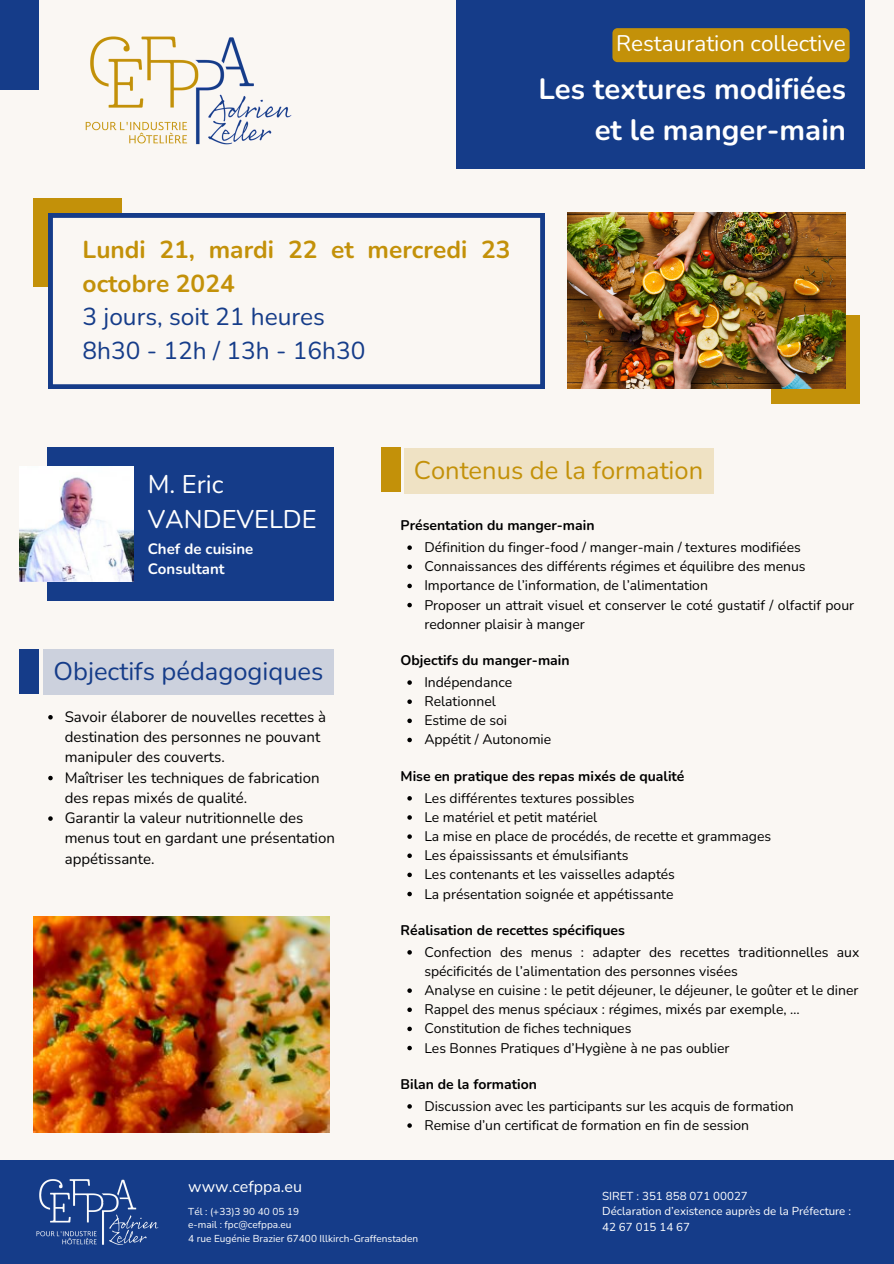
<style>
.page{position:relative;width:894px;height:1264px;background:#fff}
.page>*{position:absolute;margin:0;border:0;box-sizing:border-box;transform-origin:0 0}
.t1{font:700 29.25px/40.5px "Nunito";color:#fff;text-align:right}
.t2{font:25.5px "Nunito";color:#153c89}
.t3{font:25.5px "Nunito";color:#c39109}
.t4{font:25.5px/34.8px "Nunito";color:#fff}
.t5{font:700 24.45px/33.8px "Nunito";color:#c39109}
.t6{font:22.5px "Nunito";color:#fff}
.t7{font:16.05px "Nunito";color:#fff}
.t8{font:15px/20.2px "Nunito";color:#000}
.t9{font:700 15px/20.2px "Nunito";color:#fff}
.t10{font:13.95px/19.2px "Nunito";color:#000}
.t11{font:700 13.95px "Nunito";color:#000}
.t12{font:11.55px "Nunito";color:#fff}
.t13{font:10.05px "Nunito";color:#fff}
.s1{font-weight:400;color:#153c89}
</style>
<div class="page">
<div style="left:0;top:0;width:893px;height:1263px;background:#faf7f3"></div>
<img style="left:85px;top:36px;width:207px;height:109px">
<div style="left:0;top:0;width:39px;height:89px;background:#153c89"></div>
<div style="left:33px;top:199px;width:89px;height:88px;background:#c39109"></div>
<svg style="left:48px;top:213px;width:496px;height:176px"></svg>
<div style="left:771px;top:315px;width:88px;height:88px;background:#c39109"></div>
<img style="left:567px;top:212px;width:278px;height:177px">
<div style="left:47px;top:447px;width:287px;height:153px;background:#153c89"></div>
<div style="left:0;top:1160px;width:893px;height:103px;background:#153c89"></div>
<img style="left:36px;top:1179px;width:123px;height:66px">
<div style="left:380px;top:447px;width:20px;height:45px;background:#c39109"></div>
<div style="left:19px;top:649px;width:20px;height:45px;background:#153c89"></div>
<div style="left:456px;top:0;width:408px;height:168px;background:#153c89"></div>
<img style="left:19px;top:467px;width:114px;height:114px">
<img style="left:33px;top:916px;width:296px;height:215px">
<div style="left:612px;top:28px;width:237px;height:34px;background:#c39109;border-radius:5px"></div>
<div style="left:43px;top:649px;width:290px;height:45px;background:#ccd1dd"></div>
<div style="left:403px;top:448px;width:310px;height:45px;background:#efe2c4"></div>
<svg style="left:48px;top:715px;width:5px;height:4px"></svg>
<svg style="left:48px;top:775px;width:5px;height:5px"></svg>
<svg style="left:48px;top:816px;width:5px;height:4px"></svg>
<svg style="left:407px;top:545px;width:5px;height:5px"></svg>
<svg style="left:407px;top:564px;width:5px;height:5px"></svg>
<svg style="left:407px;top:583px;width:5px;height:5px"></svg>
<svg style="left:407px;top:603px;width:5px;height:4px"></svg>
<svg style="left:407px;top:796px;width:5px;height:4px"></svg>
<svg style="left:407px;top:815px;width:5px;height:4px"></svg>
<svg style="left:407px;top:834px;width:5px;height:4px"></svg>
<svg style="left:407px;top:853px;width:5px;height:5px"></svg>
<svg style="left:407px;top:872px;width:5px;height:5px"></svg>
<svg style="left:407px;top:891px;width:5px;height:5px"></svg>
<svg style="left:407px;top:1104px;width:5px;height:4px"></svg>
<svg style="left:407px;top:1123px;width:5px;height:4px"></svg>
<svg style="left:407px;top:680px;width:5px;height:4px"></svg>
<svg style="left:407px;top:699px;width:5px;height:5px"></svg>
<svg style="left:407px;top:718px;width:5px;height:5px"></svg>
<svg style="left:407px;top:737px;width:5px;height:5px"></svg>
<svg style="left:407px;top:950px;width:5px;height:4px"></svg>
<svg style="left:407px;top:988px;width:5px;height:4px"></svg>
<svg style="left:407px;top:1007px;width:5px;height:5px"></svg>
<svg style="left:407px;top:1026px;width:5px;height:5px"></svg>
<svg style="left:407px;top:1045px;width:5px;height:5px"></svg>
<h4 class="t6" style="left:616px;top:29px;width:231px">Restauration collective</h4>
<h2 class="t1" style="left:538px;top:69px;width:309px">Les textures modifiées et le manger-main</h2>
<p class="t5" style="left:83px;top:233px;width:429px">Lundi 21, mardi 22 et mercredi 23 octobre 2024<br><span class="s1">3 jours, soit 21 heures<br>8h30 - 12h / 13h - 16h30</span></p>
<p class="t4" style="left:148px;top:467px;width:170px">M. Eric<br>VANDEVELDE</p>
<p class="t9" style="left:148px;top:539px;width:107px">Chef de cuisine<br>Consultant</p>
<p class="t2" style="left:54px;top:654px;width:271px">Objectifs pédagogiques</p>
<h2 class="t8" style="left:65px;top:706px;width:263px">Savoir élaborer de nouvelles recettes à destination des personnes ne pouvant manipuler des couverts.</h2>
<p class="t8" style="left:65px;top:767px;width:256px">Maîtriser les techniques de fabrication des repas mixés de qualité.</p>
<p class="t8" style="left:65px;top:808px;width:272px">Garantir la valeur nutritionnelle des menus tout en gardant une présentation appétissante.</p>
<h2 class="t3" style="left:414px;top:453px;width:291px">Contenus de la formation</h2>
<p class="t11" style="left:400px;top:516px;width:195px">Présentation du manger-main</p>
<h2 class="t10" style="left:424px;top:538px;width:378px">Définition du finger-food / manger-main / textures modifiées</h2>
<h6 class="t10" style="left:424px;top:557px;width:382px">Connaissances des différents régimes et équilibre des menus</h6>
<p class="t10" style="left:424px;top:576px;width:285px">Importance de l’information, de l’alimentation</p>
<p class="t10" style="left:424px;top:595px;width:431px">Proposer un attrait visuel et conserver le coté gustatif / olfactif pour redonner plaisir à manger</p>
<h6 class="t11" style="left:400px;top:651px;width:170px">Objectifs du manger-main</h6>
<p class="t10" style="left:424px;top:673px;width:89px">Indépendance</p>
<p class="t10" style="left:424px;top:692px;width:73px">Relationnel</p>
<p class="t10" style="left:424px;top:711px;width:84px">Estime de soi</p>
<h5 class="t10" style="left:424px;top:730px;width:128px">Appétit / Autonomie</h5>
<p class="t11" style="left:400px;top:767px;width:285px">Mise en pratique des repas mixés de qualité</p>
<p class="t10" style="left:424px;top:788px;width:212px">Les différentes textures possibles</p>
<h6 class="t10" style="left:424px;top:807px;width:174px">Le matériel et petit matériel</h6>
<p class="t10" style="left:424px;top:827px;width:348px">La mise en place de procédés, de recette et grammages</p>
<p class="t10" style="left:424px;top:846px;width:205px">Les épaississants et émulsifiants</p>
<p class="t10" style="left:424px;top:865px;width:252px">Les contenants et les vaisselles adaptés</p>
<p class="t10" style="left:424px;top:884px;width:251px">La présentation soignée et appétissante</p>
<p class="t11" style="left:400px;top:921px;width:226px">Réalisation de recettes spécifiques</p>
<p class="t10" style="left:424px;top:942px;width:436px">Confection des menus : adapter des recettes traditionnelles aux spécificités de l’alimentation des personnes visées</p>
<p class="t10" style="left:424px;top:980px;width:435px">Analyse en cuisine : le petit déjeuner, le déjeuner, le goûter et le diner</p>
<p class="t10" style="left:424px;top:1000px;width:377px">Rappel des menus spéciaux : régimes, mixés par exemple, …</p>
<p class="t10" style="left:424px;top:1019px;width:208px">Constitution de fiches techniques</p>
<p class="t10" style="left:424px;top:1038px;width:307px">Les Bonnes Pratiques d’Hygiène à ne pas oublier</p>
<h6 class="t11" style="left:400px;top:1075px;width:138px">Bilan de la formation</h6>
<p class="t10" style="left:424px;top:1096px;width:371px">Discussion avec les participants sur les acquis de formation</p>
<p class="t10" style="left:424px;top:1115px;width:326px">Remise d’un certificat de formation en fin de session</p>
<p class="t7" style="left:188px;top:1175px;width:115px">www.cefppa.eu</p>
<p class="t13" style="left:188px;top:1204px;width:112px">Tél : (+33)3 90 40 05 19</p>
<h6 class="t13" style="left:188px;top:1217px;width:105px">e-mail : fpc@cefppa.eu</h6>
<p class="t13" style="left:188px;top:1231px;width:231px">4 rue Eugénie Brazier 67400 Illkirch-Graffenstaden</p>
<p class="t12" style="left:602px;top:1187px;width:147px">SIRET : 351 858 071 00027</p>
<p class="t12" style="left:602px;top:1203px;width:250px">Déclaration d’existence auprès de la Préfecture :</p>
<p class="t12" style="left:602px;top:1219px;width:89px">42 67 015 14 67</p>
</div>
